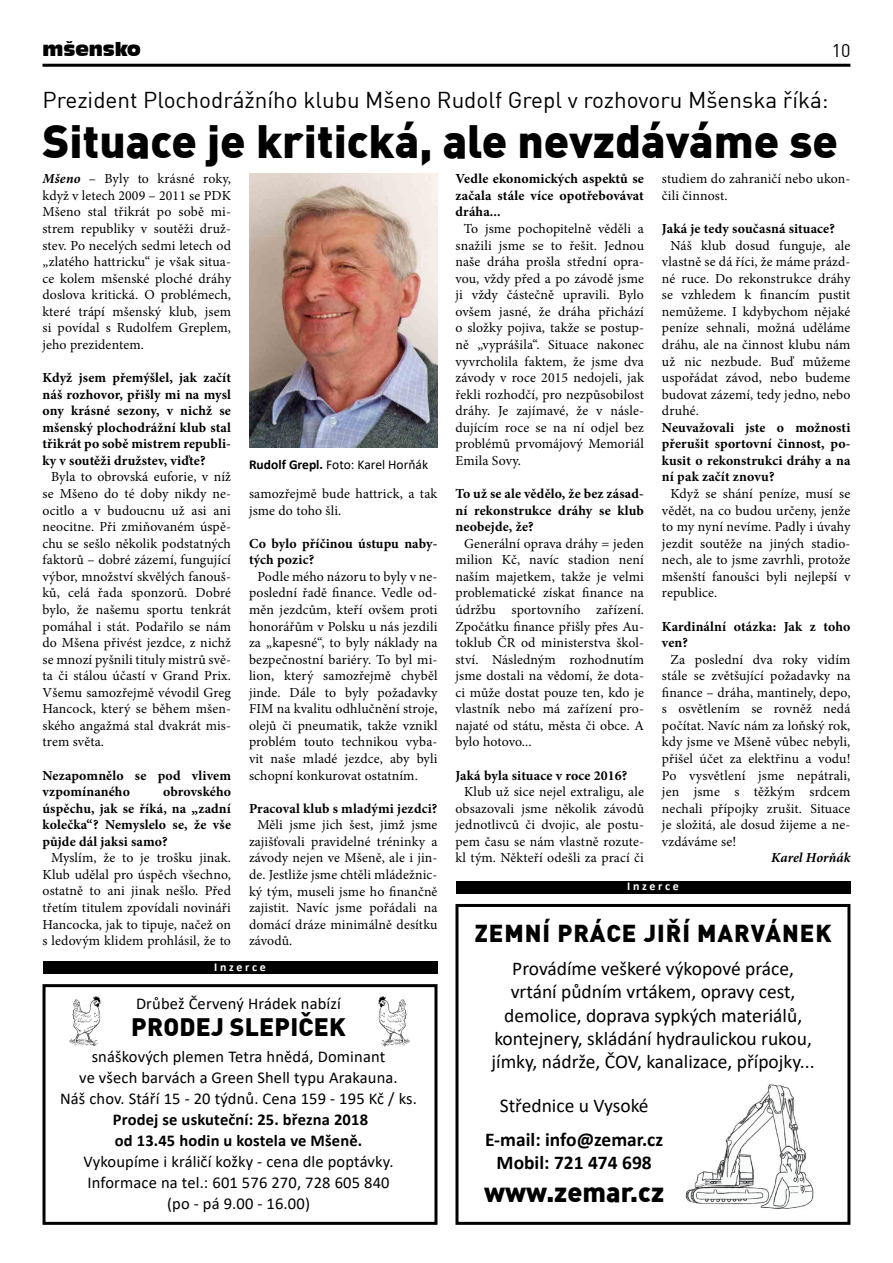
<style>
.page{position:relative;width:893px;height:1263px;background:#fff}
.page>*{position:absolute;margin:0;border:0;box-sizing:border-box;transform-origin:0 0}
.t1{font:900 45.75px "Unient DINCE";color:#000}
.t2{font:900 27px "Unient DINCE";color:#000}
.t3{font:900 24.75px "Unient DINCE";letter-spacing:.01em;color:#000}
.t4{font:900 24px "Unient DINCE";letter-spacing:.04em;color:#000}
.t5{font:22.5px "Unient DINCE";color:#000}
.t6{font:19.5px/23.4px "Calibri";color:#000;text-align:center}
.t7{font:700 19.5px/23.4px "Calibri";color:#000;text-align:center}
.t8{font:18px "Incised 901 BT Compact";color:#000}
.t9{font:18px "Unient DINCE";color:#000}
.t10{font:16.5px/21px "Calibri";letter-spacing:.01em;color:#000;text-align:center}
.t11{font:700 16.5px/21px "Calibri";letter-spacing:.01em;color:#000}
.t12{font:13.8px/16.5px "Minion Pro";letter-spacing:.01em;color:#000;text-align:justify}
.t13{font:700 13.8px/16.5px "Minion Pro";letter-spacing:.01em;color:#000;text-align:justify}
.t14{font:italic 700 13.8px "Minion Pro";color:#000}
.t15{font:13.5px "Calibri";color:#000}
.t16{font:700 12px "Calibri";color:#fff}
.s1{font-weight:700;font-style:italic}
.s2{font-weight:700}
</style>
<div class="page">
<hr style="left:43px;top:64px;width:807px;height:3px;background:#000">
<img style="left:249px;top:173px;width:188px;height:275px">
<div style="left:455px;top:904px;width:395px;height:321px;border:3px solid #000"></div>
<img style="left:685px;top:1084px;width:129px;height:124px">
<div style="left:43px;top:961px;width:394px;height:13px;background:#000"></div>
<div style="left:43px;top:984px;width:394px;height:241px;border:3px solid #000"></div>
<img style="left:69px;top:996px;width:32px;height:50px">
<img style="left:378px;top:996px;width:31px;height:50px">
<div style="left:456px;top:881px;width:394px;height:12px;background:#000"></div>
<h3 class="t8" style="left:43px;top:39px;width:100px">mšensko</h3>
<h3 class="t9" style="left:832px;top:39px;width:20px">10</h3>
<h3 class="t5" style="left:43px;top:86px;width:788px">Prezident Plochodrážního klubu Mšeno Rudolf Grepl v rozhovoru Mšenska říká:</h3>
<h1 class="t1" style="left:43px;top:111px;width:797px">Situace je kritická, ale nevzdáváme se</h1>
<p class="t12" style="left:43px;top:171px;width:190px"><span class="s1">Mšeno</span> – Byly to krásné roky, když v letech 2009 – 2011 se PDK Mšeno stal třikrát po sobě mi&shy;strem republiky v soutěži druž&shy;stev. Po necelých sedmi letech od „zlatého hattricku“ je však situa&shy;ce kolem mšenské ploché dráhy doslova kritická. O problémech, které trápí mšenský klub, jsem si povídal s Rudolfem Greplem, jeho prezidentem.</p>
<p class="t13" style="left:43px;top:369px;width:190px">Když jsem přemýšlel, jak začít náš rozhovor, přišly mi na mysl ony krásné sezony, v nichž se mšenský plochodrážní klub stal třikrát po sobě mistrem republi&shy;ky v soutěži družstev, viďte?</p>
<p class="t12" style="left:43px;top:469px;width:190px;text-indent:9px">Byla to obrovská euforie, v níž se Mšeno do té doby nikdy ne&shy;ocitlo a v budoucnu už asi ani neocitne. Při zmiňovaném úspě&shy;chu se sešlo několik podstatných faktorů – dobré zázemí, fungující výbor, množství skvělých fanouš&shy;ků, celá řada sponzorů. Dobré bylo, že našemu sportu tenkrát pomáhal i stát. Podařilo se nám do Mšena přivést jezdce, z nichž se mnozí pyšnili tituly mistrů svě&shy;ta či stálou účastí v Grand Prix.<br>Všemu samozřejmě vévodil Greg Hancock, který se během mšen&shy;ského angažmá stal dvakrát mis&shy;trem světa.</p>
<p class="t13" style="left:43px;top:767px;width:190px">Nezapomnělo se pod vlivem vzpomínaného</p>
<p class="t13" style="left:43px;top:783px;width:190px;text-indent:121px">obrovského úspěchu, jak se říká, na „zadní kolečka“? Nemyslelo se, že vše půjde dál jaksi samo?</p>
<p class="t12" style="left:43px;top:850px;width:190px;text-indent:9px">Myslím, že to je trošku jinak.<br>Klub udělal pro úspěch všechno, ostatně to ani jinak nešlo. Před třetím titulem zpovídali novináři Hancocka, jak to tipuje, načež on s ledovým klidem prohlásil, že to</p>
<p class="t15" style="left:249px;top:455px;width:181px"><span class="s2">Rudolf Grepl.</span> Foto: Karel Horňák</p>
<p class="t12" style="left:249px;top:485px;width:190px">samozřejmě bude hattrick, a tak jsme do toho šli.</p>
<p class="t13" style="left:249px;top:535px;width:190px">Co bylo příčinou ústupu naby&shy;tých pozic?</p>
<p class="t12" style="left:249px;top:568px;width:190px;text-indent:9px">Podle mého názoru to byly v ne&shy;poslední řadě finance. Vedle od&shy;měn jezdcům, kteří ovšem proti honorářům v Polsku u nás jezdili za „kapesné“, to byly náklady na bezpečnostní bariéry. To byl mi&shy;lion, který samozřejmě chyběl jinde. Dále to byly požadavky FIM na kvalitu odhlučnění stroje, olejů či pneumatik, takže vznikl problém touto technikou vyba&shy;vit naše mladé jezdce, aby byli schopní konkurovat ostatním.</p>
<p class="t13" style="left:249px;top:800px;width:190px">Pracoval klub s mladými jezdci?</p>
<p class="t12" style="left:249px;top:817px;width:190px;text-indent:9px">Měli jsme jich šest, jimž jsme zajišťovali pravidelné tréninky a závody nejen ve Mšeně, ale i jin&shy;de. Jestliže jsme chtěli mládežnic&shy;ký tým, museli jsme ho finančně zajistit. Navíc jsme pořádali na domácí dráze minimálně desítku závodů.</p>
<p class="t16" style="left:214px;top:958px;width:53px">I n z e r c e</p>
<p class="t10" style="left:136px;top:992px;width:206px">Drůbež Červený Hrádek nabízí</p>
<h3 class="t3" style="left:131px;top:1011px;width:216px">PRODEJ SLEPIČEK</h3>
<p class="t10" style="left:60px;top:1045px;width:358px">snáškových plemen Tetra hnědá, Dominant<br>ve všech barvách a Green Shell typu Arakauna.<br>Náš chov. Stáří 15 - 20 týdnů. Cena 159 - 195 Kč / ks.</p>
<p class="t11" style="left:113px;top:1109px;width:257px">Prodej se uskuteční: 25. března 2018 od 13.45 hodin u kostela ve Mšeně.</p>
<p class="t10" style="left:84px;top:1150px;width:311px">Vykoupíme i králičí kožky - cena dle poptávky.<br>Informace na tel.: 601 576 270, 728 605 840 (po - pá 9.00 - 16.00)</p>
<p class="t13" style="left:455px;top:170px;width:190px">Vedle ekonomických aspektů se začala stále více opotřebovávat dráha...</p>
<p class="t12" style="left:455px;top:220px;width:190px;text-indent:9px">To jsme pochopitelně věděli a snažili jsme se to řešit. Jednou naše dráha prošla střední opra&shy;vou, vždy před a po závodě jsme ji vždy částečně upravili. Bylo ovšem jasné, že dráha přichází o složky pojiva, takže se postup&shy;ně „vyprášila“. Situace nakonec vyvrcholila faktem, že jsme dva závody v roce 2015 nedojeli, jak řekli rozhodčí, pro nezpůsobilost dráhy. Je zajímavé, že v násle&shy;dujícím roce se na ní odjel bez problémů prvomájový Memoriál Emila Sovy.</p>
<p class="t13" style="left:455px;top:485px;width:190px">To už se ale vědělo, že bez zásad&shy;ní rekonstrukce dráhy se klub neobejde, že?</p>
<p class="t12" style="left:455px;top:535px;width:190px;text-indent:9px">Generální oprava dráhy = jeden milion Kč, navíc stadion není naším majetkem, takže je velmi problematické získat finance na údržbu sportovního zařízení.<br>Zpočátku finance přišly přes Au&shy;toklub ČR od ministerstva škol&shy;ství. Následným rozhodnutím jsme dostali na vědomí, že dota&shy;ci může dostat pouze ten, kdo je vlastník nebo má zařízení pro&shy;najaté od státu, města či obce. A bylo hotovo...</p>
<p class="t13" style="left:455px;top:767px;width:173px">Jaká byla situace v roce 2016?</p>
<p class="t12" style="left:455px;top:783px;width:190px;text-indent:9px">Klub už sice nejel extraligu, ale obsazovali jsme několik závodů jednotlivců či dvojic, ale postu&shy;pem času se nám vlastně rozute&shy;kl tým. Někteří odešli za prací či</p>
<p class="t12" style="left:662px;top:171px;width:190px">studiem do zahraničí nebo ukon&shy;čili činnost.</p>
<p class="t13" style="left:662px;top:220px;width:174px">Jaká je tedy současná situace?</p>
<p class="t12" style="left:662px;top:237px;width:190px;text-indent:9px">Náš klub dosud funguje, ale vlastně se dá říci, že máme prázd&shy;né ruce. Do rekonstrukce dráhy se vzhledem k financím pustit nemůžeme. I kdybychom nějaké peníze sehnali, možná uděláme dráhu, ale na činnost klubu nám už nic nezbude. Buď můžeme uspořádat závod, nebo budeme budovat zázemí, tedy jedno, nebo druhé.</p>
<p class="t13" style="left:662px;top:419px;width:190px">Neuvažovali jste o možnosti přerušit sportovní činnost, po&shy;kusit o rekonstrukci dráhy a na ní pak začít znovu?</p>
<p class="t12" style="left:662px;top:485px;width:190px;text-indent:9px">Když se shání peníze, musí se vědět, na co budou určeny, jenže to my nyní nevíme. Padly i úvahy jezdit soutěže na jiných stadio&shy;nech, ale to jsme zavrhli, protože mšenští fanoušci byli nejlepší v republice.</p>
<p class="t13" style="left:662px;top:618px;width:190px">Kardinální otázka: Jak z toho ven?</p>
<p class="t12" style="left:662px;top:651px;width:190px;text-indent:9px">Za poslední dva roky vidím stále se zvětšující požadavky na finance – dráha, mantinely, depo, s osvětlením se rovněž nedá počítat. Navíc nám za loňský rok, kdy jsme ve Mšeně vůbec nebyli, přišel účet za elektřinu a vodu!<br>Po vysvětlení jsme nepátrali, jen jsme s těžkým srdcem nechali přípojky zrušit. Situace je složitá, ale dosud žijeme a ne&shy;vzdáváme se!</p>
<p class="t14" style="left:771px;top:848px;width:81px">Karel Horňák</p>
<p class="t16" style="left:627px;top:878px;width:53px">I n z e r c e</p>
<h3 class="t4" style="left:475px;top:917px;width:358px">ZEMNÍ PRÁCE JIŘÍ MARVÁNEK</h3>
<h3 class="t6" style="left:492px;top:956px;width:325px">Provádíme veškeré výkopové práce, vrtání půdním vrtákem, opravy cest, demolice, doprava sypkých materiálů, kontejnery, skládání hydraulickou rukou, jímky, nádrže, ČOV, kanalizace, přípojky...</h3>
<h3 class="t6" style="left:500px;top:1093px;width:150px">Střednice u Vysoké</h3>
<h3 class="t7" style="left:485px;top:1127px;width:179px">E-mail: info@zemar.cz<br>Mobil: 721 474 698</h3>
<h2 class="t2" style="left:484px;top:1173px;width:182px">www.zemar.cz</h2>
</div>
